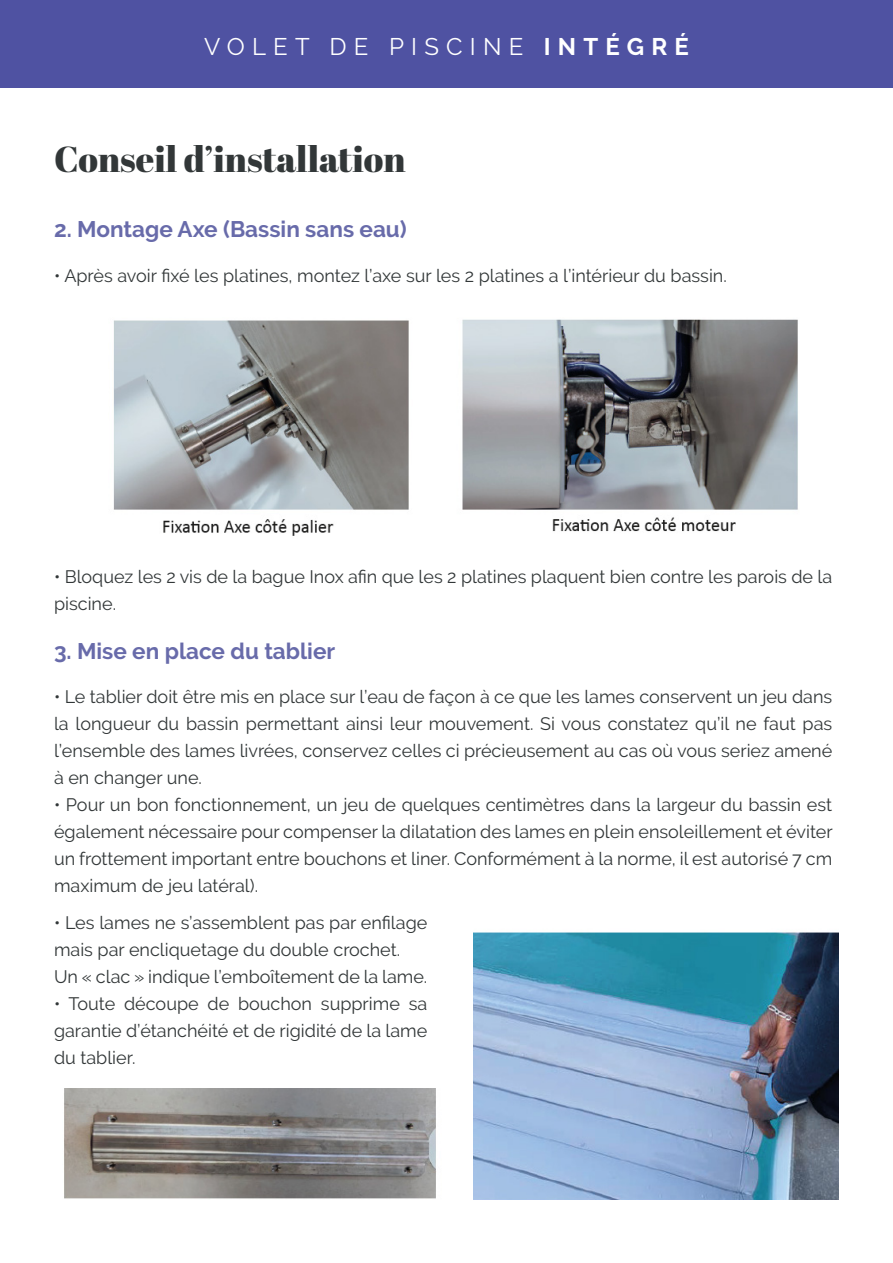
<style>
.page{position:relative;width:893px;height:1263px;background:#fff}
.page>*{position:absolute;margin:0;border:0;box-sizing:border-box;transform-origin:0 0}
.texte_technique{font:36px "Abril Fatface";color:#323738}
.t1{font:24px "Raleway";letter-spacing:.3em;color:#fff}
.t2{font:700 22.5px "Raleway";color:#686baa}
.t3{font:18px/27px "Raleway";color:#323738;text-align:justify}
.s1{font-weight:700}
</style>
<div class="page">
<div style="left:0;top:0;width:893px;height:88px;background:#4f52a2"></div>
<img style="left:474px;top:932px;width:365px;height:267px">
<img style="left:64px;top:1089px;width:372px;height:110px">
<img style="left:113px;top:319px;width:685px;height:217px">
<p class="t1" style="left:204px;top:33px;width:486px">VOLET DE PISCINE <span class="s1">INTÉGRÉ</span></p>
<p class="texte_technique" style="left:54px;top:134px;width:353px">Conseil d’installation</p>
<p class="t2" style="left:54px;top:216px;width:354px">2. Montage Axe (Bassin sans eau)</p>
<p class="t3" style="left:54px;top:262px;width:674px">• Après avoir fixé les platines, montez l’axe sur les 2 platines a l’intérieur du bassin.</p>
<p class="t3" style="left:54px;top:563px;width:780px">• Bloquez les 2 vis de la bague Inox afin que les 2 platines plaquent bien contre les parois de la piscine.</p>
<p class="t2" style="left:54px;top:639px;width:283px">3. Mise en place du tablier</p>
<p class="t3" style="left:54px;top:683px;width:780px">• Le tablier doit être mis en place sur l’eau de façon à ce que les lames conservent un jeu dans la longueur du bassin permettant ainsi leur mouvement. Si vous constatez qu’il ne faut pas l’ensemble des lames livrées, conservez celles ci précieusement au cas où vous seriez amené à en changer une.</p>
<p class="t3" style="left:54px;top:791px;width:780px">• Pour un bon fonctionnement, un jeu de quelques centimètres dans la largeur du bassin est également nécessaire pour compenser la dilatation des lames en plein ensoleillement et éviter un frottement important entre bouchons et liner. Conformément à la norme, il est autorisé 7 cm maximum de jeu latéral).</p>
<p class="t3" style="left:54px;top:909px;width:375px">• Les lames ne s’assemblent pas par enfilage mais par encliquetage du double crochet.</p>
<p class="t3" style="left:54px;top:963px;width:375px">Un « clac » indique l’emboîtement de la lame.</p>
<p class="t3" style="left:54px;top:990px;width:375px">• Toute découpe de bouchon supprime sa garantie d’étanchéité et de rigidité de la lame du tablier.</p>
</div>
